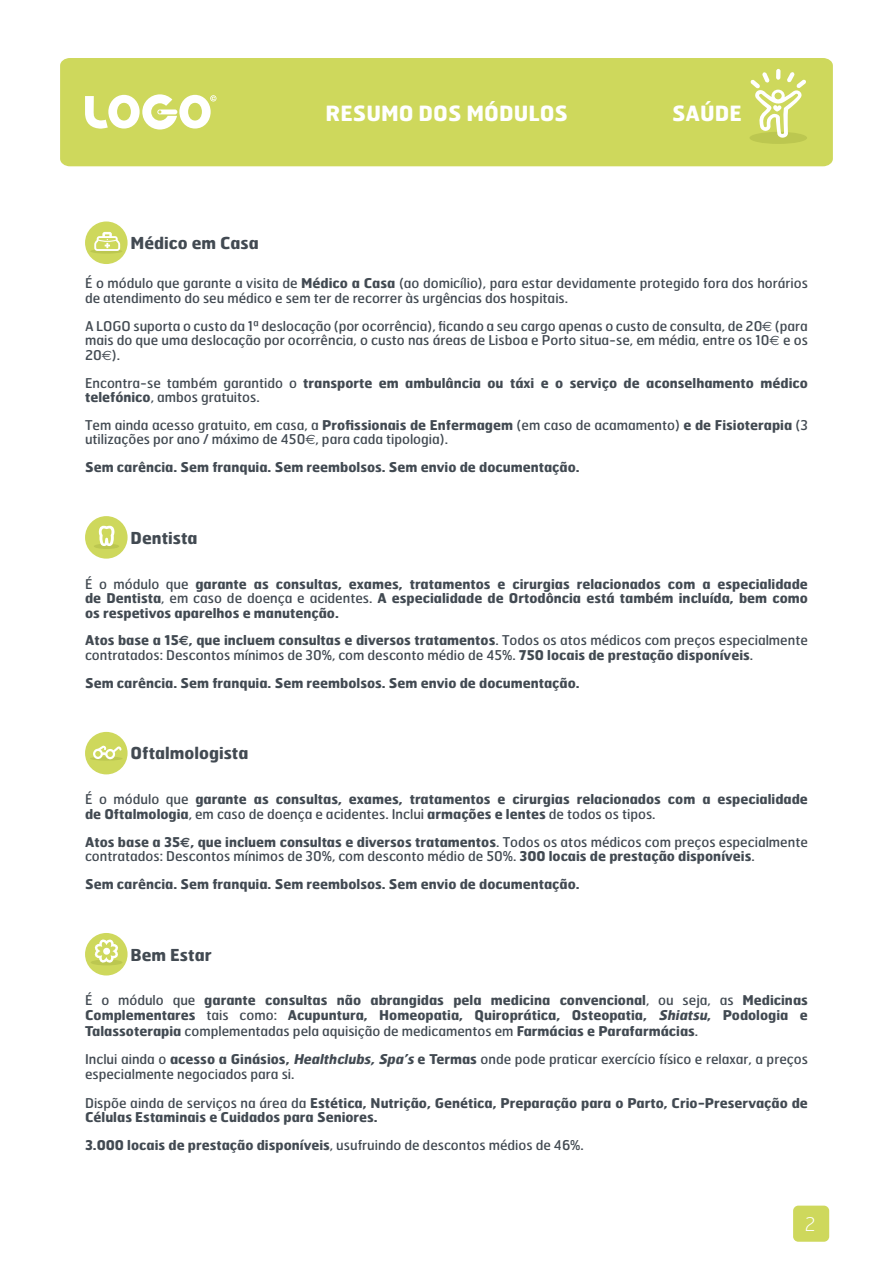
<style>
.page{position:relative;width:893px;height:1263px;background:#fff}
.page>*{position:absolute;margin:0;border:0;box-sizing:border-box;transform-origin:0 0}
.t1{font:700 21px "Hermes";color:#fff}
.t2{font:100 18.75px "Hermes";color:#fff}
.Texto{font:700 16.5px "Hermes";color:#424a52}
.Texto-2{font:13.5px/14.7px "Hermes";color:#424a52}
.Texto-3{font:700 13.5px/14.7px "Hermes";color:#424a52}
.s1{font-weight:700}
.s2{font-family:"Euro Sans"}
.s3{font-weight:400}
.s4{font-family:"Euro Sans";font-weight:700}
.s5{font-style:italic}
.s6{font-weight:700;font-style:italic}
</style>
<div class="page">
<div style="left:793px;top:1205px;width:36px;height:37px;background:#ced85c;border-radius:5px"></div>
<div style="left:60px;top:58px;width:773px;height:108px;background:#ced85c"></div>
<div style="left:749px;top:132px;width:58px;height:12px;background:#bcc750;border-radius:50%"></div>
<svg style="left:85px;top:94px;width:131px;height:36px"></svg>
<svg style="left:750px;top:72px;width:56px;height:66px"></svg>
<div style="left:85px;top:221px;width:43px;height:43px;background:#ced85c;border-radius:50%"></div>
<svg style="left:91px;top:232px;width:31px;height:22px"></svg>
<div style="left:85px;top:516px;width:43px;height:43px;background:#ced85c;border-radius:50%"></div>
<div style="left:94px;top:544px;width:25px;height:5px;background:#bcc750;border-radius:50%"></div>
<svg style="left:99px;top:526px;width:15px;height:20px"></svg>
<div style="left:85px;top:732px;width:43px;height:42px;background:#ced85c;border-radius:50%"></div>
<svg style="left:90px;top:745px;width:32px;height:16px"></svg>
<div style="left:85px;top:933px;width:43px;height:42px;background:#ced85c;border-radius:50%"></div>
<svg style="left:91px;top:938px;width:32px;height:27px"></svg>
<h1 class="t1" style="left:326px;top:99px;width:244px">RESUMO DOS MÓDULOS</h1>
<h1 class="t1" style="left:672px;top:99px;width:71px">SAÚDE</h1>
<p class="Texto" style="left:131px;top:232px;width:130px">Médico em Casa</p>
<p class="Texto-2" style="left:85px;top:276px;width:724px">É o módulo que garante a visita de <span class="s1">Médico a Casa</span> (ao domicílio), para estar devidamente protegido fora dos horários de atendimento do seu médico e sem ter de recorrer às urgências dos hospitais.</p>
<p class="Texto-2" style="left:85px;top:318px;width:724px;text-align:justify">A LOGO suporta o custo da 1ª deslocação (por ocorrência), ficando a seu cargo apenas o custo de consulta, de 20<span class="s2">€</span> (para mais do que uma deslocação por ocorrência, o custo nas áreas de Lisboa e Porto situa-se, em média, entre os 10<span class="s2">€</span> e os 20<span class="s2">€</span>).</p>
<p class="Texto-3" style="left:85px;top:375px;width:724px"><span class="s3">Encontra-se também garantido o</span> transporte em ambulância ou táxi e o serviço de aconselhamento médico telefónico<span class="s3">, ambos gratuitos.</span></p>
<p class="Texto-2" style="left:85px;top:417px;width:724px">Tem ainda acesso gratuito, em casa, a <span class="s1">Profissionais de Enfermagem</span> (em caso de acamamento) <span class="s1">e de Fisioterapia</span> (3 utilizações por ano / máximo de 450<span class="s2">€</span>, para cada tipologia).</p>
<p class="Texto-3" style="left:85px;top:459px;width:496px">Sem carência. Sem franquia. Sem reembolsos. Sem envio de documentação.</p>
<p class="Texto" style="left:131px;top:527px;width:69px">Dentista</p>
<p class="Texto-3" style="left:85px;top:576px;width:724px;text-align:justify"><span class="s3">É o módulo que</span> garante as consultas, exames, tratamentos e cirurgias relacionados com a especialidade de Dentista<span class="s3">, em caso de doença e acidentes.</span> A especialidade de Ortodôncia está também incluída, bem como os respetivos aparelhos e manutenção.</p>
<p class="Texto-2" style="left:85px;top:633px;width:724px"><span class="s1">Atos base a 15</span><span class="s4">€</span><span class="s1">, que incluem consultas e diversos tratamentos</span>. Todos os atos médicos com preços especialmente contratados: Descontos mínimos de 30%, com desconto médio de 45%. <span class="s1">750 locais de prestação disponíveis</span>.</p>
<p class="Texto-3" style="left:85px;top:675px;width:496px">Sem carência. Sem franquia. Sem reembolsos. Sem envio de documentação.</p>
<p class="Texto" style="left:131px;top:743px;width:119px">Oftalmologista</p>
<p class="Texto-3" style="left:85px;top:792px;width:724px"><span class="s3">É o módulo que</span> garante as consultas, exames, tratamentos e cirurgias relacionados com a especialidade de Oftalmologia<span class="s3">, em caso de doença e acidentes. Inclui</span> armações e lentes <span class="s3">de todos os tipos.</span></p>
<p class="Texto-2" style="left:85px;top:834px;width:724px"><span class="s1">Atos base a 35</span><span class="s4">€</span><span class="s1">, que incluem consultas e diversos tratamentos</span>. Todos os atos médicos com preços especialmente contratados: Descontos mínimos de 30%, com desconto médio de 50%. <span class="s1">300 locais de prestação disponíveis</span>.</p>
<p class="Texto-3" style="left:85px;top:876px;width:496px">Sem carência. Sem franquia. Sem reembolsos. Sem envio de documentação.</p>
<p class="Texto" style="left:131px;top:944px;width:83px">Bem Estar</p>
<p class="Texto-3" style="left:85px;top:993px;width:724px"><span class="s3">É o módulo que</span> garante consultas não abrangidas pela medicina convencional<span class="s3">, ou seja, as</span> Medicinas<br>Complementares <span class="s3">tais como:</span> Acupuntura, Homeopatia, Quiroprática, Osteopatia, <span class="s5">Shiatsu</span>, Podologia e</p>
<p class="Texto-2" style="left:85px;top:1024px;width:615px"><span class="s1">Talassoterapia</span> complementadas pela aquisição de medicamentos em <span class="s1">Farmácias e Parafarmácias</span>.</p>
<p class="Texto-2" style="left:85px;top:1051px;width:724px">Inclui ainda o <span class="s1">acesso a Ginásios,</span> <span class="s6">Healthclubs, Spa’s</span> <span class="s1">e Termas</span> onde pode praticar exercício físico e relaxar, a preços especialmente negociados para si.</p>
<p class="Texto-3" style="left:85px;top:1095px;width:724px"><span class="s3">Dispõe ainda de serviços na área da</span> Estética, Nutrição, Genética, Preparação para o Parto, Crio-Preservação de<br>Células Estaminais e Cuidados para Seniores.</p>
<p class="Texto-2" style="left:85px;top:1137px;width:500px"><span class="s1">3.000 locais de prestação disponíveis</span>, usufruindo de descontos médios de 46%.</p>
<h2 class="t2" style="left:805px;top:1212px;width:12px">2</h2>
</div>
